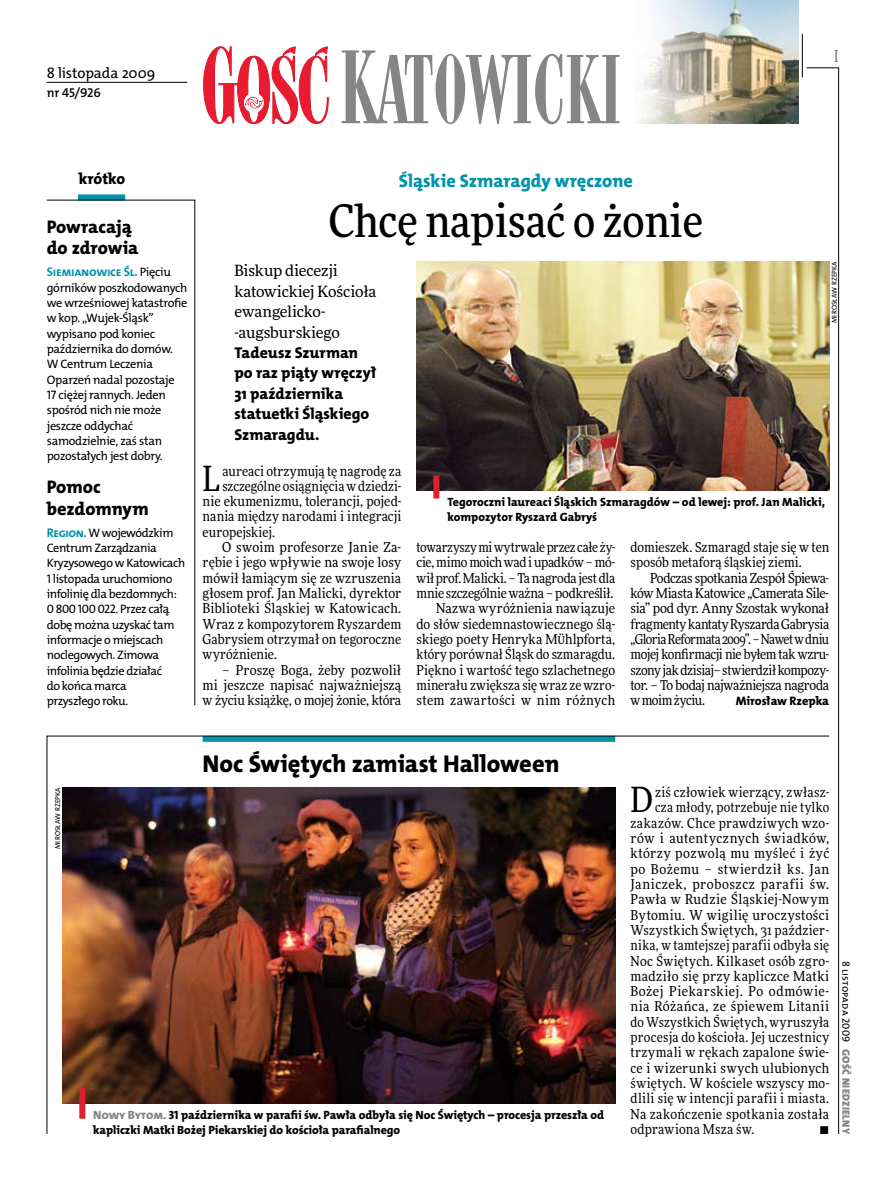
<style>
.page{position:relative;width:893px;height:1191px;background:#fff}
.page>*{position:absolute;margin:0;border:0;box-sizing:border-box;transform-origin:0 0}
.t1{font:500 45px "Freeday Narrow";color:#000}
.t2{font:34.8px "Freeday Narrow News";color:#000}
.t3{font:24.45px "The Mix HP8 Ex Bld";color:#000}
.t4{font:18.3px/21.6px "The Mix HP8 Ex Bld";color:#000}
.t5{font:18.3px "The Mix HP8 Ex Bld";color:#0093aa}
.t6{font:500 16.5px "Freeday Narrow";color:#858486;scale:.9 1}
.t7{font:15.75px/20.4px "The Mix HP8 Ex Bld";color:#000}
.t8{font:15.45px/20.4px "Freeday News";letter-spacing:-.01em;color:#000}
.t9{font:14.85px "The Mix HP5 Plain";color:#000}
.t10{font:13.65px/15.3px "Freeday Narrow News";letter-spacing:.015em;color:#000;text-align:justify}
.t11{font:13.65px "Freeday Narrow News";letter-spacing:.035em;color:#000}
.t12{font:13.65px "Freeday Narrow News";letter-spacing:.04em;color:#000}
.t13{font:13.65px "Freeday Narrow News";letter-spacing:-.005em;color:#000}
.t14{font:12.9px "The Mix HP6 Se Bld";letter-spacing:-.02em;color:#000}
.t15{font:12.6px "The Mix HP7 Bld";letter-spacing:-.025em;color:#0093aa}
.t16{font:12.3px/15.3px "The Mix HP5 Plain";letter-spacing:-.035em;color:#000}
.t17{font:12.3px "The Mix HP8 Ex Bld";letter-spacing:-.005em;color:#000}
.t18{font:12px/15.3px "The Mix HP8 Ex Bld";letter-spacing:-.005em;color:#000}
.t19{font:10.5px "The Mix HP9 Blk";letter-spacing:.025em;color:#858486}
.t20{font:10.5px "The Mix HP5 Plain";letter-spacing:.015em;color:#000}
.t21{font:7.2px "The Mix HP5 Plain";letter-spacing:.035em;color:#000}
.s1{font-family:"The Mix HP5 Plain";font-size:12.3px;color:#000}
.s2{font-family:"The Mix HP7 Bld";font-size:12.6px;color:#0093aa}
.s3{color:#858486}
</style>
<div class="page">
<hr style="left:838px;top:68px;width:1px;height:1066px;background:#000">
<hr style="left:802px;top:34px;width:1px;height:43px;background:#000">
<hr style="left:806px;top:68px;width:33px;height:1px;background:#000">
<svg style="left:47px;top:735px;width:783px;height:399px"></svg>
<img style="left:639px;top:0;width:159px;height:123px">
<svg style="left:203px;top:46px;width:126px;height:78px"></svg>
<svg style="left:342px;top:50px;width:277px;height:74px"></svg>
<div style="left:78px;top:194px;width:47px;height:6px;background:#0093aa"></div>
<svg style="left:46px;top:200px;width:149px;height:505px"></svg>
<hr style="left:47px;top:82px;width:140px;height:1px;background:#000">
<img style="left:62px;top:787px;width:553px;height:316px">
<div style="left:79px;top:1088px;width:6px;height:30px;background:#df1f2a"></div>
<img style="left:416px;top:261px;width:413px;height:230px">
<div style="left:433px;top:475px;width:6px;height:23px;background:#df1f2a"></div>
<p class="t9" style="left:47px;top:63px;width:110px">8 listopada 2009</p>
<p class="t14" style="left:47px;top:85px;width:56px">nr 45/926</p>
<p class="t6" style="left:834px;top:46px;width:6px">I</p>
<p class="t7" style="left:79px;top:168px;width:48px">krótko</p>
<h3 class="t4" style="left:47px;top:216px;width:93px">Powracają do zdrowia</h3>
<p class="t15" style="left:47px;top:264px;width:126px">Siemianowice Śl. <span class="s1">Pięciu</span></p>
<p class="t16" style="left:47px;top:280px;width:142px">górników poszkodowanych we wrześniowej katastrofie w kop. „Wujek-Śląsk” wypisano pod koniec października do domów.<br>W Centrum Leczenia<br>Oparzeń nadal pozostaje<br>17 ciężej rannych. Jeden spośród nich nie może jeszcze oddychać samodzielnie, zaś stan pozostałych jest dobry.</p>
<h3 class="t4" style="left:47px;top:476px;width:102px">Pomoc bezdomnym</h3>
<p class="t16" style="left:47px;top:525px;width:140px"><span class="s2">Region.</span> W wojewódzkim<br>Centrum Zarządzania<br>Kryzysowego w Katowicach<br>1 listopada uruchomiono infolinię dla bezdomnych:<br>0 800 100 022. Przez całą dobę można uzyskać tam informacje o miejscach noclegowych. Zimowa infolinia będzie działać<br>do końca marca<br>przyszłego roku.</p>
<h3 class="t5" style="left:399px;top:169px;width:235px">Śląskie Szmaragdy wręczone</h3>
<h1 class="t1" style="left:329px;top:193px;width:376px">Chcę napisać o żonie</h1>
<p class="t8" style="left:234px;top:260px;width:143px">Biskup diecezji katowickiej Kościoła ewangelicko--augsburskiego</p>
<p class="t7" style="left:234px;top:342px;width:144px">Tadeusz Szurman po raz piąty wręczył<br>31 października statuetki Śląskiego<br>Szmaragdu.</p>
<p class="t21" style="left:830px;top:323px;width:63px;rotate:-90deg">mirosław rzepka</p>
<h2 class="t2" style="left:203px;top:457px;width:19px">L</h2>
<p class="t10" style="left:222px;top:463px;width:180px">aureaci otrzymują tę nagrodę za</p>
<p class="t10" style="left:222px;top:478px;width:180px">szczególne osiągnięcia w dziedzi-</p>
<p class="t10" style="left:203px;top:493px;width:200px">nie ekumenizmu, tolerancji, pojed-</p>
<p class="t10" style="left:203px;top:509px;width:200px">nania między narodami i integracji</p>
<p class="t13" style="left:203px;top:523px;width:74px">europejskiej.</p>
<p class="t10" style="left:222px;top:539px;width:181px">O swoim profesorze Janie Za-</p>
<p class="t10" style="left:203px;top:555px;width:200px">rębie i jego wpływie na swoje losy</p>
<p class="t10" style="left:203px;top:570px;width:200px">mówił łamiącym się ze wzruszenia</p>
<p class="t10" style="left:203px;top:585px;width:200px">głosem prof. Jan Malicki, dyrektor</p>
<p class="t10" style="left:203px;top:600px;width:200px">Biblioteki Śląskiej w Katowicach.</p>
<p class="t10" style="left:203px;top:616px;width:200px">Wraz z kompozytorem Ryszardem</p>
<p class="t10" style="left:203px;top:631px;width:200px">Gabrysiem otrzymał on tegoroczne</p>
<p class="t10" style="left:203px;top:646px;width:76px">wyróżnienie.</p>
<p class="t10" style="left:203px;top:662px;width:200px;text-indent:20px">– Proszę Boga, żeby pozwolił mi jeszcze napisać najważniejszą w życiu książkę, o mojej żonie, która</p>
<p class="t18" style="left:448px;top:494px;width:379px">Tegoroczni laureaci Śląskich Szmaragdów – od lewej: prof. Jan Malicki, kompozytor Ryszard Gabryś</p>
<p class="t10" style="left:417px;top:539px;width:200px;text-align:right">towarzyszy miwytrwale przez całe ży&shy;cie, mimo moich wad i upadków – mó&shy;wił prof.Malicki. – Tanagroda jestdla mnie szczególnie ważna – podkreślił.<br>Nazwa wyróżnienia nawiązuje<br>do słów siedemnastowiecznego ślą&shy;skiego poety Henryka MÜhlpforta, który porównał Śląsk do szmaragdu.<br>Piękno i wartość tego szlachetnego minerału zwiększa się wraz ze wzro&shy;stem zawartości w nim różnych</p>
<p class="t10" style="left:630px;top:539px;width:200px">domieszek. Szmaragd staje się w ten sposób metaforą śląskiej ziemi.</p>
<p class="t10" style="left:630px;top:570px;width:200px;text-indent:20px">Podczas spotkania Zespół Śpiewa&shy;ków Miasta Katowice „Camerata Sile&shy;sia” pod dyr. Anny Szostak wykonał fragmenty kantaty Ryszarda Gabrysia „Gloria Reformata 2009”. – Nawet wdniu mojej konfirmacji nie byłem tak wzru&shy;szony jak dzisiaj– stwierdził kompozy&shy;tor. – To bodaj najważniejsza nagroda wmoim życiu.</p>
<p class="t17" style="left:736px;top:693px;width:95px">Mirosław Rzepka</p>
<h3 class="t3" style="left:203px;top:747px;width:358px">Noc Świętych zamiast Halloween</h3>
<p class="t21" style="left:53px;top:849px;width:63px;rotate:-90deg">mirosław rzepka</p>
<p class="t18" style="left:93px;top:1107px;width:512px"><span class="s3">Nowy Bytom.</span> 31 października w parafii św. Pawła odbyła się Noc Świętych – procesja przeszła od kapliczki Matki Bożej Piekarskiej do kościoła parafialnego</p>
<h2 class="t2" style="left:630px;top:778px;width:24px">D</h2>
<p class="t10" style="left:655px;top:784px;width:176px">ziś człowiek wierzący, zwłasz-</p>
<p class="t10" style="left:655px;top:799px;width:176px">cza młody, potrzebuje nie tylko</p>
<p class="t10" style="left:630px;top:815px;width:200px">zakazów. Chce prawdziwych wzo-</p>
<p class="t11" style="left:630px;top:829px;width:200px">rów i autentycznych świadków,</p>
<p class="t10" style="left:630px;top:845px;width:200px">którzy pozwolą mu myśleć i żyć</p>
<p class="t12" style="left:630px;top:860px;width:200px">po Bożemu – stwierdził ks. Jan</p>
<p class="t12" style="left:630px;top:875px;width:200px">Janiczek, proboszcz parafii św.</p>
<p class="t10" style="left:630px;top:891px;width:200px">Pawła w Rudzie Śląskiej-Nowym</p>
<p class="t10" style="left:630px;top:907px;width:200px">Bytomiu. W wigilię uroczystości</p>
<p class="t10" style="left:630px;top:922px;width:200px">Wszystkich Świętych, 31 paździer-</p>
<p class="t10" style="left:630px;top:937px;width:200px">nika, w tamtejszej parafii odbyła się</p>
<p class="t10" style="left:630px;top:953px;width:200px">Noc Świętych. Kilkaset osób zgro-</p>
<p class="t10" style="left:630px;top:968px;width:200px">madziło się przy kapliczce Matki</p>
<p class="t11" style="left:630px;top:983px;width:200px">Bożej Piekarskiej. Po odmówie-</p>
<p class="t11" style="left:630px;top:998px;width:200px">nia Różańca, ze śpiewem Litanii</p>
<p class="t10" style="left:630px;top:1014px;width:200px">do Wszystkich Świętych, wyruszyła</p>
<p class="t10" style="left:630px;top:1029px;width:200px">procesja do kościoła. Jej uczestnicy</p>
<p class="t10" style="left:630px;top:1044px;width:200px">trzymali w rękach zapalone świe-</p>
<p class="t10" style="left:630px;top:1060px;width:200px">ce i wizerunki swych ulubionych</p>
<p class="t10" style="left:630px;top:1075px;width:200px">świętych. W kościele wszyscy mo-</p>
<p class="t10" style="left:630px;top:1090px;width:200px">dlili się w intencji parafii i miasta.</p>
<p class="t10" style="left:630px;top:1106px;width:200px">Na zakończenie spotkania została</p>
<p class="t10" style="left:630px;top:1121px;width:125px">odprawiona Msza św.</p>
<p class="t10" style="left:819px;top:1121px;width:11px">•</p>
<p class="t20" style="left:853px;top:960px;width:83px;rotate:90deg">8 listopada 2009</p>
<p class="t19" style="left:853px;top:1049px;width:86px;rotate:90deg">Gość Niedzielny</p>
</div>
